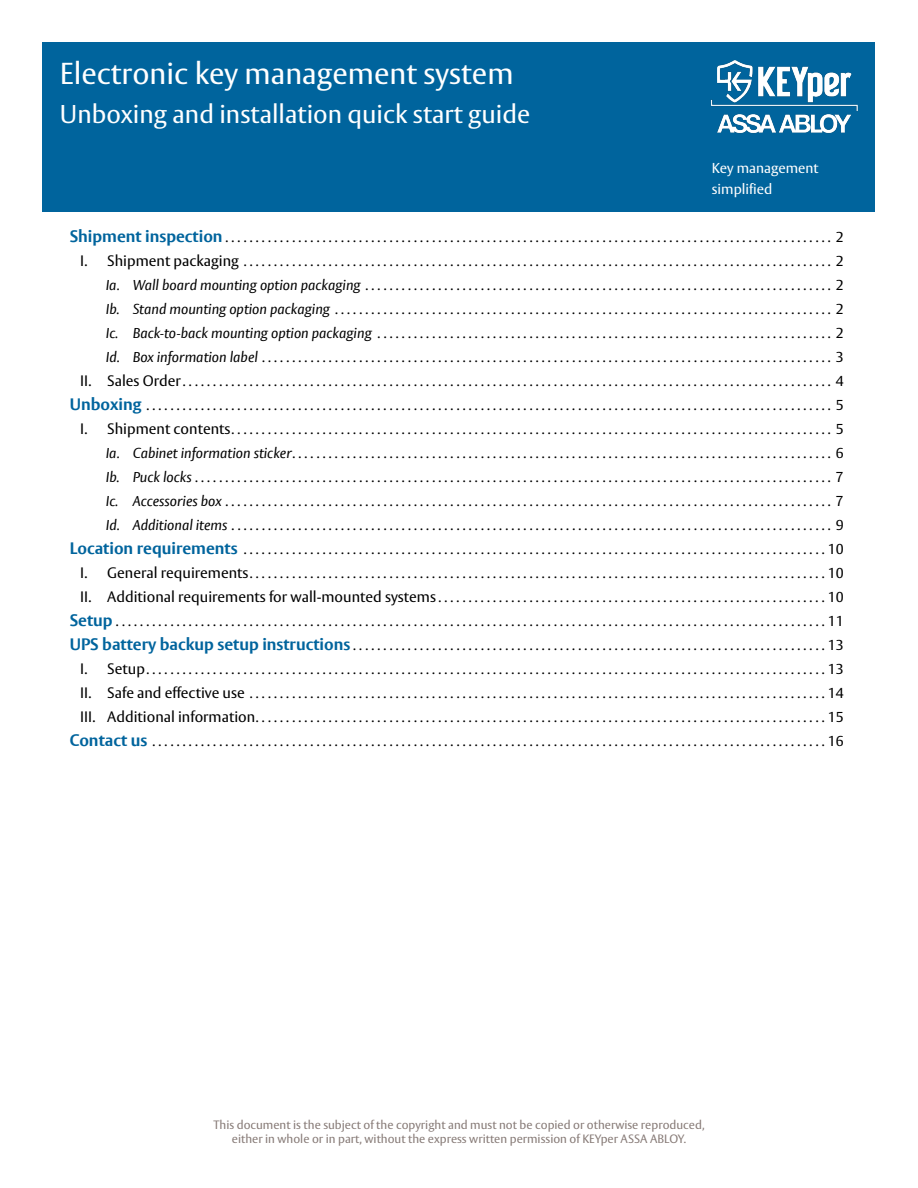
<style>
.page{position:relative;width:918px;height:1188px;background:#fff}
.page>*{position:absolute;margin:0;border:0;box-sizing:border-box;transform-origin:0 0}
.t1{font:30px "ASSA Vesta";color:#fff}
.t2{font:25.5px "ASSA Vesta";color:#fff}
.t3{font:14.25px/24px "ASSA Vesta";color:#000;text-align:right}
.t4{font:14.25px/21px "ASSA Vesta";color:#fff}
.t5{font:12px/14.4px "ASSA Vesta";color:#877b77;text-align:center}
.s1{font-weight:700;font-size:16.5px;color:#00649d}
.s2{font-size:15px}
.s3{font-style:italic}
</style>
<div class="page">
<div style="left:43px;top:43px;width:832px;height:169px;background:#00649d"></div>
<img style="left:711px;top:60px;width:147px;height:74px">
<h1 class="t1" style="left:60px;top:55px;width:455px">Electronic key management system</h1>
<h2 class="t2" style="left:60px;top:98px;width:472px">Unboxing and installation quick start guide</h2>
<p class="t4" style="left:712px;top:158px;width:108px">Key management simplified</p>
<p class="t3" style="left:70px;top:226px;width:776px"><span class="s1">Shipment inspection</span> . . . . . . . . . . . . . . . . . . . . . . . . . . . . . . . . . . . . . . . . . . . . . . . . . . . . . . . . . . . . . . . . . . . . . . . . . . . . . . . . . . . . . . . . . . . . . . . . . . . . 2<br><span class="s2">I. Shipment packaging</span> . . . . . . . . . . . . . . . . . . . . . . . . . . . . . . . . . . . . . . . . . . . . . . . . . . . . . . . . . . . . . . . . . . . . . . . . . . . . . . . . . . . . . . . . . . . . . . . . . 2<br><span class="s3">Ia. Wall board mounting option packaging</span> . . . . . . . . . . . . . . . . . . . . . . . . . . . . . . . . . . . . . . . . . . . . . . . . . . . . . . . . . . . . . . . . . . . . . . . . . . . . . 2<br><span class="s3">Ib. Stand mounting option packaging</span> . . . . . . . . . . . . . . . . . . . . . . . . . . . . . . . . . . . . . . . . . . . . . . . . . . . . . . . . . . . . . . . . . . . . . . . . . . . . . . . . . . 2<br><span class="s3">Ic. Back-to-back mounting option packaging</span> . . . . . . . . . . . . . . . . . . . . . . . . . . . . . . . . . . . . . . . . . . . . . . . . . . . . . . . . . . . . . . . . . . . . . . . . . . . 2<br><span class="s3">Id. Box information label</span> . . . . . . . . . . . . . . . . . . . . . . . . . . . . . . . . . . . . . . . . . . . . . . . . . . . . . . . . . . . . . . . . . . . . . . . . . . . . . . . . . . . . . . . . . . . . . . 3<br><span class="s2">II. Sales Order</span> . . . . . . . . . . . . . . . . . . . . . . . . . . . . . . . . . . . . . . . . . . . . . . . . . . . . . . . . . . . . . . . . . . . . . . . . . . . . . . . . . . . . . . . . . . . . . . . . . . . . . . . . . . . 4<br><span class="s1">Unboxing</span> . . . . . . . . . . . . . . . . . . . . . . . . . . . . . . . . . . . . . . . . . . . . . . . . . . . . . . . . . . . . . . . . . . . . . . . . . . . . . . . . . . . . . . . . . . . . . . . . . . . . . . . . . . . . . . . . . 5<br><span class="s2">I. Shipment contents</span> . . . . . . . . . . . . . . . . . . . . . . . . . . . . . . . . . . . . . . . . . . . . . . . . . . . . . . . . . . . . . . . . . . . . . . . . . . . . . . . . . . . . . . . . . . . . . . . . . . . 5<br><span class="s3">Ia. Cabinet information sticker</span> . . . . . . . . . . . . . . . . . . . . . . . . . . . . . . . . . . . . . . . . . . . . . . . . . . . . . . . . . . . . . . . . . . . . . . . . . . . . . . . . . . . . . . . . . 6<br><span class="s3">Ib. Puck locks</span> . . . . . . . . . . . . . . . . . . . . . . . . . . . . . . . . . . . . . . . . . . . . . . . . . . . . . . . . . . . . . . . . . . . . . . . . . . . . . . . . . . . . . . . . . . . . . . . . . . . . . . . . . 7<br><span class="s3">Ic. Accessories box</span> . . . . . . . . . . . . . . . . . . . . . . . . . . . . . . . . . . . . . . . . . . . . . . . . . . . . . . . . . . . . . . . . . . . . . . . . . . . . . . . . . . . . . . . . . . . . . . . . . . . . 7<br><span class="s3">Id. Additional items</span> . . . . . . . . . . . . . . . . . . . . . . . . . . . . . . . . . . . . . . . . . . . . . . . . . . . . . . . . . . . . . . . . . . . . . . . . . . . . . . . . . . . . . . . . . . . . . . . . . . . 9<br><span class="s1">Location requirements</span> . . . . . . . . . . . . . . . . . . . . . . . . . . . . . . . . . . . . . . . . . . . . . . . . . . . . . . . . . . . . . . . . . . . . . . . . . . . . . . . . . . . . . . . . . . . . . . . . 10<br><span class="s2">I. General requirements</span> . . . . . . . . . . . . . . . . . . . . . . . . . . . . . . . . . . . . . . . . . . . . . . . . . . . . . . . . . . . . . . . . . . . . . . . . . . . . . . . . . . . . . . . . . . . . . . . 10<br><span class="s2">II. Additional requirements for wall-mounted systems</span> . . . . . . . . . . . . . . . . . . . . . . . . . . . . . . . . . . . . . . . . . . . . . . . . . . . . . . . . . . . . . . . . 10<br><span class="s1">Setup</span> . . . . . . . . . . . . . . . . . . . . . . . . . . . . . . . . . . . . . . . . . . . . . . . . . . . . . . . . . . . . . . . . . . . . . . . . . . . . . . . . . . . . . . . . . . . . . . . . . . . . . . . . . . . . . . . . . . . . . 11<br><span class="s1">UPS battery backup setup instructions</span> . . . . . . . . . . . . . . . . . . . . . . . . . . . . . . . . . . . . . . . . . . . . . . . . . . . . . . . . . . . . . . . . . . . . . . . . . . . . . . 13<br><span class="s2">I. Setup</span> . . . . . . . . . . . . . . . . . . . . . . . . . . . . . . . . . . . . . . . . . . . . . . . . . . . . . . . . . . . . . . . . . . . . . . . . . . . . . . . . . . . . . . . . . . . . . . . . . . . . . . . . . . . . . . . . 13<br><span class="s2">II. Safe and effective use</span> . . . . . . . . . . . . . . . . . . . . . . . . . . . . . . . . . . . . . . . . . . . . . . . . . . . . . . . . . . . . . . . . . . . . . . . . . . . . . . . . . . . . . . . . . . . . . . . 14<br><span class="s2">III. Additional information</span> . . . . . . . . . . . . . . . . . . . . . . . . . . . . . . . . . . . . . . . . . . . . . . . . . . . . . . . . . . . . . . . . . . . . . . . . . . . . . . . . . . . . . . . . . . . . . . 15<br><span class="s1">Contact us</span> . . . . . . . . . . . . . . . . . . . . . . . . . . . . . . . . . . . . . . . . . . . . . . . . . . . . . . . . . . . . . . . . . . . . . . . . . . . . . . . . . . . . . . . . . . . . . . . . . . . . . . . . . . . . . . . 16</p>
<p class="t5" style="left:213px;top:1118px;width:493px">This document is the subject of the copyright and must not be copied or otherwise reproduced, either in whole or in part, without the express written permission of KEYper ASSA ABLOY.</p>
</div>
